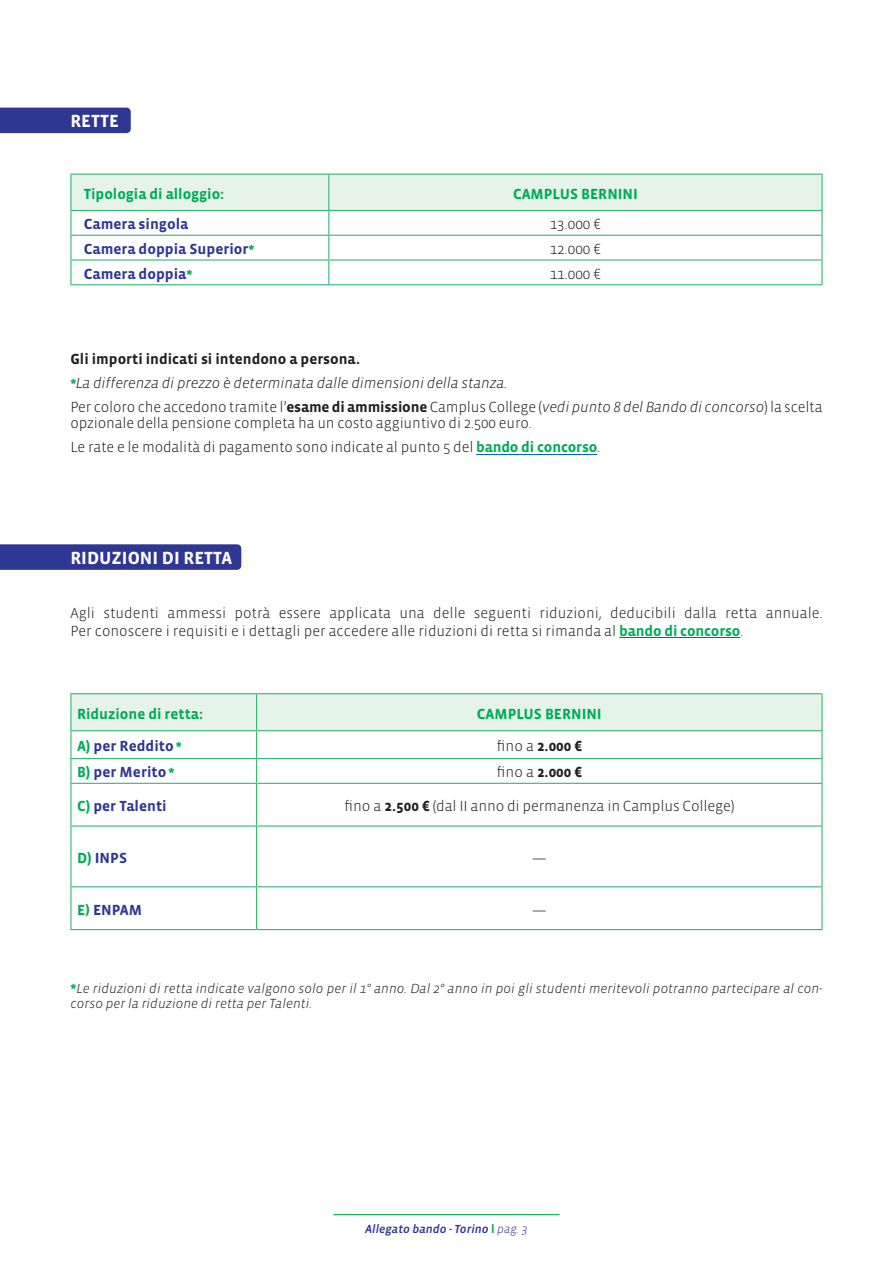
<style>
.page{position:relative;width:893px;height:1263px;background:#fff}
.page>*{position:absolute;margin:0;border:0;box-sizing:border-box;transform-origin:0 0}
.t1{font:700 18px "Vista Sans OT";color:#fff}
.t2{font:300 15px/16.2px "Vista Sans OT";letter-spacing:-.01em;color:#231f20}
.t3{font:700 15px "Vista Sans OT";color:#2f3795}
.t4{font:700 15px "Vista Sans OT";color:#00ab57}
.t5{font:700 15px "Vista Sans OT";color:#231f20}
.t6{font:italic 300 15px "Vista Sans OT";letter-spacing:-.01em;color:#231f20}
.t7{font:italic 300 13.5px/14.5px "Vista Sans OT";color:#231f20}
.t8{font:italic 500 12px "Vista Sans OT";color:#2f3795}
.s1{font-size:13.5px;color:#00ab57}
.s2{font-weight:700;font-style:normal;font-size:13.5px;color:#00ab57}
.s3{font-weight:700}
.s4{font-style:italic}
.s5{font-weight:700;color:#00ab57}
.s6{color:#00ab57}
.s7{font-weight:300}
.s8{font-weight:700;font-style:normal;color:#00ab57}
</style>
<div class="page">
<div style="left:0;top:108px;width:131px;height:25px;background:#2f3795"></div>
<hr style="left:476px;top:454px;width:121px;height:1px;background:#0563c1">
<hr style="left:619px;top:637px;width:121px;height:1px;background:#0563c1">
<hr style="left:70px;top:174px;width:259px;height:1px;background:#36b773">
<hr style="left:70px;top:175px;width:2px;height:35px;background:#36b773">
<hr style="left:329px;top:174px;width:494px;height:1px;background:#36b773">
<hr style="left:821px;top:175px;width:2px;height:35px;background:#36b773">
<hr style="left:70px;top:210px;width:259px;height:1px;background:#36b773">
<hr style="left:70px;top:211px;width:2px;height:24px;background:#36b773">
<hr style="left:329px;top:210px;width:494px;height:1px;background:#36b773">
<hr style="left:821px;top:211px;width:2px;height:24px;background:#36b773">
<hr style="left:70px;top:235px;width:259px;height:1px;background:#36b773">
<hr style="left:70px;top:236px;width:2px;height:23px;background:#36b773">
<hr style="left:329px;top:235px;width:494px;height:1px;background:#36b773">
<hr style="left:821px;top:236px;width:2px;height:23px;background:#36b773">
<hr style="left:70px;top:259px;width:259px;height:2px;background:#36b773">
<hr style="left:70px;top:261px;width:2px;height:23px;background:#36b773">
<hr style="left:329px;top:259px;width:494px;height:2px;background:#36b773">
<svg style="left:71px;top:174px;width:751px;height:110px"></svg>
<hr style="left:821px;top:261px;width:2px;height:23px;background:#36b773">
<hr style="left:70px;top:284px;width:259px;height:1px;background:#36b773">
<hr style="left:329px;top:284px;width:494px;height:1px;background:#36b773">
<hr style="left:70px;top:693px;width:187px;height:1px;background:#36b773">
<hr style="left:70px;top:694px;width:2px;height:36px;background:#36b773">
<hr style="left:257px;top:693px;width:566px;height:1px;background:#36b773">
<hr style="left:821px;top:694px;width:2px;height:36px;background:#36b773">
<hr style="left:70px;top:730px;width:187px;height:1px;background:#36b773">
<hr style="left:70px;top:731px;width:2px;height:27px;background:#36b773">
<hr style="left:257px;top:730px;width:566px;height:1px;background:#36b773">
<hr style="left:821px;top:731px;width:2px;height:27px;background:#36b773">
<hr style="left:70px;top:758px;width:187px;height:1px;background:#36b773">
<hr style="left:70px;top:759px;width:2px;height:24px;background:#36b773">
<hr style="left:257px;top:758px;width:566px;height:1px;background:#36b773">
<svg style="left:71px;top:694px;width:751px;height:89px"></svg>
<hr style="left:821px;top:759px;width:2px;height:24px;background:#36b773">
<hr style="left:70px;top:783px;width:187px;height:1px;background:#36b773">
<hr style="left:70px;top:784px;width:2px;height:41px;background:#36b773">
<hr style="left:257px;top:783px;width:566px;height:1px;background:#36b773">
<hr style="left:256px;top:784px;width:1px;height:41px;background:#36b773">
<hr style="left:821px;top:784px;width:2px;height:41px;background:#36b773">
<hr style="left:70px;top:825px;width:187px;height:2px;background:#36b773">
<hr style="left:70px;top:827px;width:2px;height:59px;background:#36b773">
<hr style="left:257px;top:825px;width:566px;height:2px;background:#36b773">
<hr style="left:256px;top:827px;width:1px;height:59px;background:#36b773">
<hr style="left:821px;top:827px;width:2px;height:59px;background:#36b773">
<hr style="left:70px;top:886px;width:187px;height:1px;background:#36b773">
<hr style="left:70px;top:887px;width:2px;height:42px;background:#36b773">
<hr style="left:257px;top:886px;width:566px;height:1px;background:#36b773">
<hr style="left:256px;top:887px;width:1px;height:42px;background:#36b773">
<hr style="left:821px;top:887px;width:2px;height:42px;background:#36b773">
<hr style="left:70px;top:929px;width:187px;height:1px;background:#36b773">
<hr style="left:257px;top:929px;width:566px;height:1px;background:#36b773">
<svg style="left:0;top:544px;width:241px;height:26px;background:#333a97"></svg>
<hr style="left:333px;top:1214px;width:226px;height:1px;background:#00ab57">
<p class="t1" style="left:70px;top:112px;width:50px">RETTE</p>
<p class="t4" style="left:84px;top:186px;width:142px">Tipologia di alloggio:</p>
<p class="t4" style="left:513px;top:186px;width:126px">CAMPLUS BERNINI</p>
<p class="t3" style="left:84px;top:216px;width:106px">Camera singola</p>
<p class="t2" style="left:550px;top:216px;width:53px">13.000 ¤</p>
<p class="t3" style="left:84px;top:241px;width:173px">Camera doppia Superior<span class="s1">*</span></p>
<p class="t2" style="left:550px;top:241px;width:53px">12.000 ¤</p>
<p class="t3" style="left:84px;top:266px;width:110px">Camera doppia<span class="s1">*</span></p>
<p class="t2" style="left:550px;top:266px;width:53px">11.000 ¤</p>
<p class="t5" style="left:70px;top:351px;width:291px">Gli importi indicati si intendono a persona.</p>
<p class="t6" style="left:70px;top:375px;width:439px"><span class="s2">*</span>La differenza di prezzo è determinata dalle dimensioni della stanza.</p>
<p class="t2" style="left:70px;top:399px;width:754px">Per coloro che accedono tramite l’<span class="s3">esame di ammissione</span> Camplus College (<span class="s4">vedi punto 8 del Bando di concorso</span>) la scelta opzionale della pensione completa ha un costo aggiuntivo di 2.500 euro.</p>
<p class="t2" style="left:70px;top:440px;width:531px">Le rate e le modalità di pagamento sono indicate al punto 5 del <span class="s5">bando di concorso</span>.</p>
<p class="t1" style="left:70px;top:549px;width:163px">RIDUZIONI DI RETTA</p>
<p class="t2" style="left:70px;top:604px;width:754px;line-height:18px">Agli studenti ammessi potrà essere applicata una delle seguenti riduzioni, deducibili dalla retta annuale.<br>Per conoscere i requisiti e i dettagli per accedere alle riduzioni di retta si rimanda al <span class="s5">bando di concorso</span>.</p>
<p class="t4" style="left:77px;top:706px;width:128px">Riduzione di retta:</p>
<p class="t4" style="left:477px;top:706px;width:126px">CAMPLUS BERNINI</p>
<p class="t3" style="left:77px;top:738px;width:107px"><span class="s6">A)</span> per Reddito <span class="s1">*</span></p>
<p class="t5" style="left:496px;top:738px;width:87px"><span class="s7">fino a</span> 2.000 ¤</p>
<p class="t3" style="left:77px;top:764px;width:99px"><span class="s6">B)</span> per Merito <span class="s1">*</span></p>
<p class="t5" style="left:496px;top:764px;width:87px"><span class="s7">fino a</span> 2.000 ¤</p>
<p class="t3" style="left:77px;top:798px;width:91px"><span class="s6">C)</span> per Talenti</p>
<p class="t2" style="left:344px;top:798px;width:392px">fino a <span class="s3">2.500 ¤</span> (dal II anno di permanenza in Camplus College)</p>
<p class="t3" style="left:77px;top:850px;width:52px"><span class="s6">D)</span> INPS</p>
<p class="t2" style="left:532px;top:850px;width:17px">—</p>
<p class="t3" style="left:77px;top:902px;width:67px"><span class="s6">E)</span> ENPAM</p>
<p class="t2" style="left:532px;top:902px;width:17px">—</p>
<p class="t7" style="left:70px;top:981px;width:754px"><span class="s8">*</span>Le riduzioni di retta indicate valgono solo per il 1° anno. Dal 2° anno in poi gli studenti meritevoli potranno partecipare al con&shy;corso per la riduzione di retta per Talenti.</p>
<p class="t8" style="left:365px;top:1223px;width:164px">Allegato bando - Torino <span class="s8">l</span> <span class="s7">pag. 3</span></p>
</div>
